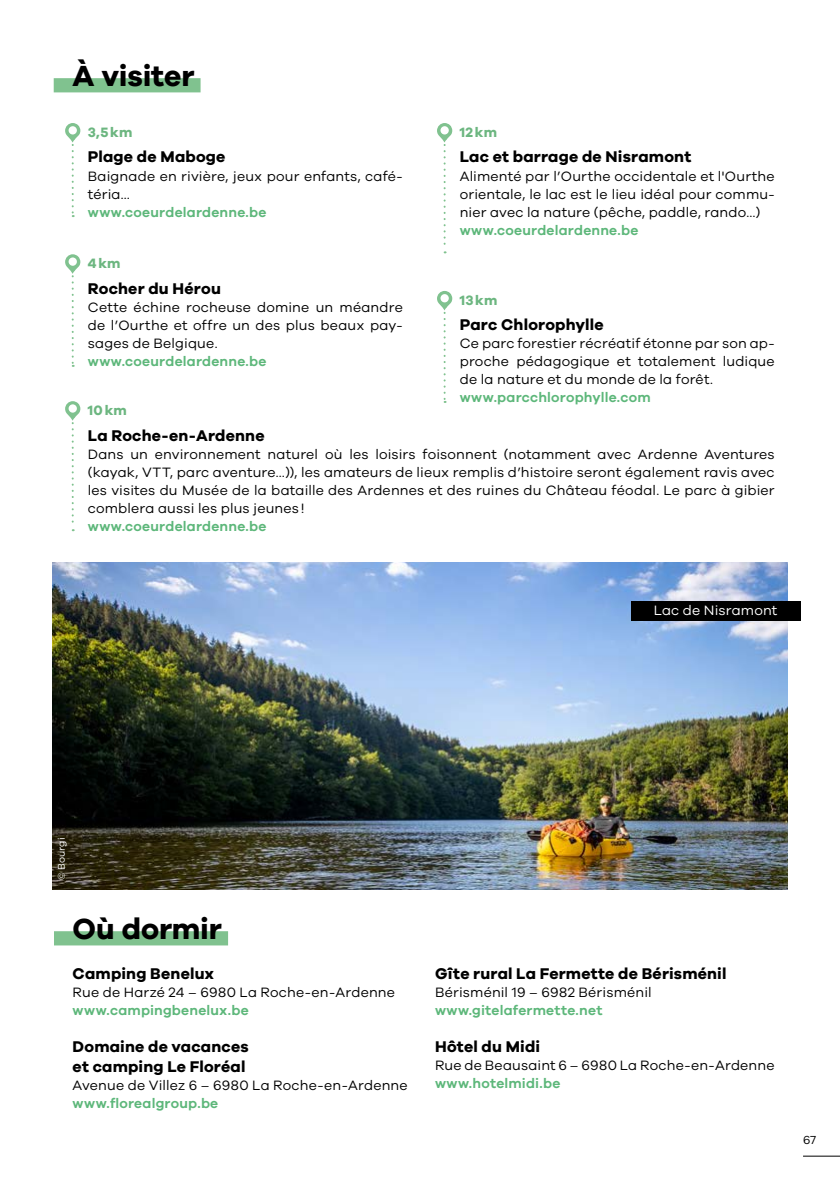
<style>
.page{position:relative;width:840px;height:1191px;background:#fff}
.page>*{position:absolute;margin:0;border:0;box-sizing:border-box;transform-origin:0 0}
.t1{font:700 30px "Galano Grotesque";letter-spacing:-.005em;color:#000}
.t2{font:700 16px/20px "Galano Grotesque";letter-spacing:.015em;color:#000}
.t3{font:14px/18px "Galano Grotesque";letter-spacing:.015em;color:#000;text-align:justify}
.t4{font:600 14px "Galano Grotesque";letter-spacing:.015em;color:#5db77a}
.t5{font:700 14px "Galano Grotesque";letter-spacing:.025em;color:#6cb680}
.t6{font:14px "Galano Grotesque";letter-spacing:.015em;color:#fff}
.t7{font:12px "Galano Grotesque";color:#000}
.t8{font:10px "Galano Grotesque";color:#fff}
</style>
<div class="page">
<hr style="left:802px;top:1155px;width:37px;height:1px;background:#000">
<div style="left:54px;top:78px;width:146px;height:14px;background:#80c28f"></div>
<div style="left:54px;top:931px;width:174px;height:14px;background:#80c28f"></div>
<svg style="left:65px;top:254px;width:15px;height:113px"></svg>
<div style="left:69px;top:257px;width:8px;height:9px;background:#fff;border-radius:50%"></div>
<svg style="left:65px;top:401px;width:15px;height:130px"></svg>
<div style="left:69px;top:404px;width:8px;height:9px;background:#fff;border-radius:50%"></div>
<svg style="left:437px;top:123px;width:15px;height:130px"></svg>
<div style="left:440px;top:126px;width:8px;height:8px;background:#fff;border-radius:50%"></div>
<img style="left:52px;top:563px;width:734px;height:326px">
<svg style="left:65px;top:123px;width:15px;height:94px"></svg>
<div style="left:69px;top:126px;width:8px;height:8px;background:#fff;border-radius:50%"></div>
<svg style="left:437px;top:291px;width:15px;height:112px"></svg>
<div style="left:440px;top:294px;width:8px;height:8px;background:#fff;border-radius:50%"></div>
<div style="left:630px;top:601px;width:169px;height:19px;background:#000"></div>
<h1 class="t1" style="left:72px;top:57px;width:123px">À visiter</h1>
<p class="t5" style="left:88px;top:123px;width:46px">3,5km</p>
<p class="t2" style="left:88px;top:147px;width:139px">Plage de Maboge</p>
<p class="t3" style="left:88px;top:166px;width:316px">Baignade en rivière, jeux pour enfants, café&shy;téria…</p>
<p class="t4" style="left:88px;top:203px;width:180px">www.coeurdelardenne.be</p>
<p class="t5" style="left:459px;top:123px;width:39px">12km</p>
<p class="t2" style="left:459px;top:147px;width:233px">Lac et barrage de Nisramont</p>
<p class="t3" style="left:459px;top:166px;width:316px">Alimenté par l’Ourthe occidentale et l'Ourthe orientale, le lac est le lieu idéal pour commu&shy;nier avec la nature (pêche, paddle, rando…)</p>
<p class="t4" style="left:459px;top:221px;width:180px">www.coeurdelardenne.be</p>
<p class="t5" style="left:88px;top:255px;width:34px">4km</p>
<p class="t2" style="left:88px;top:278px;width:134px">Rocher du Hérou</p>
<p class="t3" style="left:88px;top:298px;width:316px">Cette échine rocheuse domine un méandre de l’Ourthe et offre un des plus beaux pay&shy;sages de Belgique.</p>
<p class="t4" style="left:88px;top:352px;width:180px">www.coeurdelardenne.be</p>
<p class="t5" style="left:88px;top:401px;width:40px">10km</p>
<p class="t2" style="left:88px;top:425px;width:178px">La Roche-en-Ardenne</p>
<p class="t3" style="left:88px;top:444px;width:688px">Dans un environnement naturel où les loisirs foisonnent (notamment avec Ardenne Aventures (kayak, VTT, parc aventure…)), les amateurs de lieux remplis d’histoire seront également ravis avec les visites du Musée de la bataille des Ardennes et des ruines du Château féodal. Le parc à gibier comblera aussi les plus jeunes!</p>
<p class="t4" style="left:88px;top:517px;width:180px">www.coeurdelardenne.be</p>
<p class="t5" style="left:459px;top:291px;width:39px">13km</p>
<p class="t2" style="left:459px;top:314px;width:145px">Parc Chlorophylle</p>
<p class="t3" style="left:459px;top:334px;width:316px">Ce parc forestier récréatif étonne par son ap&shy;proche pédagogique et totalement ludique de la nature et du monde de la forêt.</p>
<p class="t4" style="left:459px;top:389px;width:192px">www.parcchlorophylle.com</p>
<p class="t6" style="left:653px;top:602px;width:125px">Lac de Nisramont</p>
<p class="t8" style="left:55px;top:880px;width:44px;rotate:-90deg">© Bourgi</p>
<h1 class="t1" style="left:73px;top:910px;width:151px">Où dormir</h1>
<p class="t2" style="left:73px;top:962px;width:143px">Camping Benelux</p>
<p class="t3" style="left:73px;top:982px;width:324px">Rue de Harzé 24 – 6980 La Roche-en-Ardenne</p>
<p class="t4" style="left:73px;top:1001px;width:177px">www.campingbenelux.be</p>
<p class="t2" style="left:73px;top:1035px;width:177px">Domaine de vacances et camping Le Floréal</p>
<p class="t3" style="left:73px;top:1075px;width:336px">Avenue de Villez 6 – 6980 La Roche-en-Ardenne</p>
<p class="t4" style="left:73px;top:1094px;width:147px">www.florealgroup.be</p>
<p class="t2" style="left:435px;top:962px;width:293px">Gîte rural La Fermette de Bérisménil</p>
<p class="t3" style="left:435px;top:982px;width:218px">Bérisménil 19 – 6982 Bérisménil</p>
<p class="t4" style="left:435px;top:1001px;width:169px">www.gitelafermette.net</p>
<p class="t2" style="left:435px;top:1035px;width:107px">Hôtel du Midi</p>
<p class="t3" style="left:435px;top:1055px;width:341px">Rue de Beausaint 6 – 6980 La Roche-en-Ardenne</p>
<p class="t4" style="left:435px;top:1074px;width:127px">www.hotelmidi.be</p>
<p class="t7" style="left:802px;top:1133px;width:15px">67</p>
</div>
